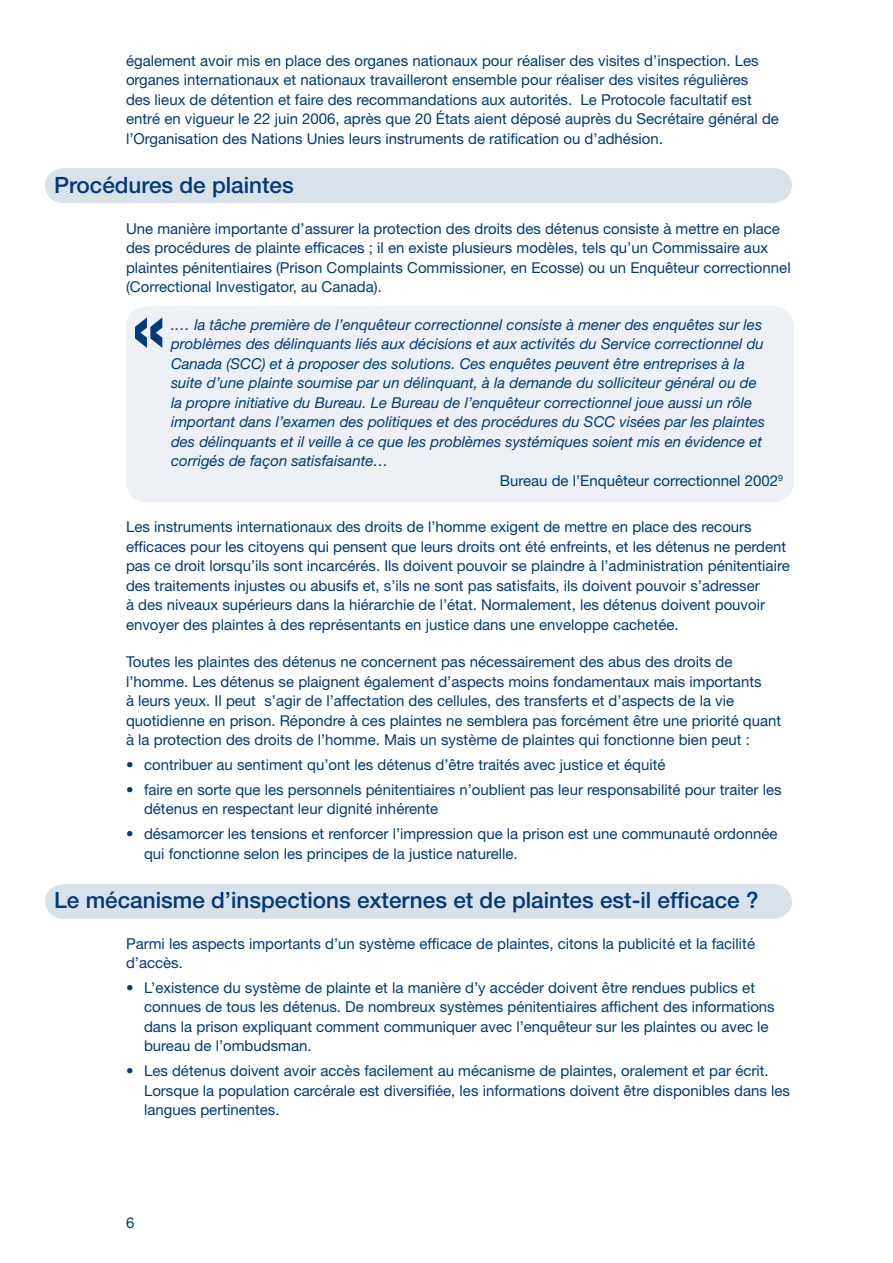
<style>
.page{position:relative;width:893px;height:1263px;background:#fff}
.page>*{position:absolute;margin:0;border:0;box-sizing:border-box;transform-origin:0 0}
.t1{font:500 22.5px "Helvetica Neue";color:#003a78}
.t2{font:15px/19.5px "Helvetica Neue";color:#003a78}
.t3{font:italic 15px "Helvetica Neue";color:#003a78}
</style>
<div class="page">
<div style="left:126px;top:306px;width:668px;height:196px;background:#edf1f6;border-radius:21px"></div>
<div style="left:45px;top:168px;width:747px;height:35px;background:#d9e1eb"></div>
<div style="left:45px;top:884px;width:747px;height:35px;background:#d9e1eb"></div>
<svg style="left:135px;top:317px;width:27px;height:31px"></svg>
<p class="t2" style="left:126px;top:51px;width:634px">également avoir mis en place des organes nationaux pour réaliser des visites d’inspection. Les organes internationaux et nationaux travailleront ensemble pour réaliser des visites régulières des lieux de détention et faire des recommandations aux autorités. Le Protocole facultatif est entré en vigueur le 22</p>
<p class="t2" style="left:126px;top:109px;width:654px;text-indent:149px">juin 2006, après que 20 États aient déposé auprès du Secrétaire général de l’Organisation des Nations Unies leurs instruments de ratification ou d’adhésion.</p>
<h1 class="t1" style="left:54px;top:172px;width:241px">Procédures de plaintes</h1>
<p class="t2" style="left:126px;top:219px;width:666px">Une manière importante d’assurer la protection des droits des détenus consiste à mettre en place des procédures de plainte efficaces ; il en existe plusieurs modèles, tels qu’un Commissaire aux plaintes pénitentiaires (Prison Complaints Commissioner, en Ecosse) ou un Enquêteur correctionnel (Correctional Investigator, au Canada).</p>
<p class="t3" style="left:171px;top:315px;width:593px">.… la tâche première de l’enquêteur correctionnel consiste à mener des enquêtes sur les</p>
<p class="t3" style="left:171px;top:335px;width:594px">problèmes des délinquants liés aux décisions et aux activités du Service correctionnel du</p>
<p class="t3" style="left:171px;top:354px;width:575px">Canada (SCC) et à proposer des solutions. Ces enquêtes peuvent être entreprises à la</p>
<p class="t3" style="left:171px;top:374px;width:587px">suite d’une plainte soumise par un délinquant, à la demande du solliciteur général ou de</p>
<p class="t3" style="left:171px;top:393px;width:583px">la propre initiative du Bureau. Le Bureau de l’enquêteur correctionnel joue aussi un rôle</p>
<p class="t3" style="left:171px;top:413px;width:596px">important dans l’examen des politiques et des procédures du SCC visées par les plaintes</p>
<p class="t3" style="left:171px;top:432px;width:593px">des délinquants et il veille à ce que les problèmes systémiques soient mis en évidence et</p>
<p class="t3" style="left:171px;top:452px;width:219px">corrigés de façon satisfaisante…</p>
<p class="t2" style="left:500px;top:471px;width:285px">Bureau de l’Enquêteur correctionnel 2002<sup>9</sup></p>
<p class="t2" style="left:126px;top:517px;width:665px">Les instruments internationaux des droits de l’homme exigent de mettre en place des recours efficaces pour les citoyens qui pensent que leurs droits ont été enfreints, et les détenus ne perdent pas ce droit lorsqu’ils sont incarcérés. Ils doivent pouvoir se plaindre à l’administration pénitentiaire des traitements injustes ou abusifs et, s’ils ne sont pas satisfaits, ils doivent pouvoir s’adresser<br>à des niveaux supérieurs dans la hiérarchie de l’état. Normalement, les détenus doivent pouvoir envoyer des plaintes à des représentants en justice dans une enveloppe cachetée.</p>
<p class="t2" style="left:126px;top:652px;width:657px">Toutes les plaintes des détenus ne concernent pas nécessairement des abus des droits de l’homme. Les détenus se plaignent également d’aspects moins fondamentaux mais importants<br>à leurs yeux. Il peut s’agir de l’affectation des cellules, des transferts et d’aspects de la vie quotidienne en prison. Répondre à ces plaintes ne semblera pas forcément être une priorité quant à la protection des droits de l’homme. Mais un système de plaintes qui fonctionne bien peut :</p>
<p class="t2" style="left:126px;top:755px;width:541px">• contribuer au sentiment qu’ont les détenus d’être traités avec justice et équité</p>
<p class="t2" style="left:144px;top:780px;width:639px;text-indent:-18px">• faire en sorte que les personnels pénitentiaires n’oublient pas leur responsabilité pour traiter les détenus en respectant leur dignité inhérente</p>
<p class="t2" style="left:144px;top:824px;width:635px;text-indent:-18px">• désamorcer les tensions et renforcer l’impression que la prison est une communauté ordonnée qui fonctionne selon les principes de la justice naturelle.</p>
<h1 class="t1" style="left:54px;top:887px;width:706px">Le mécanisme d’inspections externes et de plaintes est-il efficace ?</h1>
<p class="t2" style="left:126px;top:933px;width:631px">Parmi les aspects importants d’un système efficace de plaintes, citons la publicité et la facilité d’accès.</p>
<p class="t2" style="left:144px;top:978px;width:632px;text-indent:-18px">• L’existence du système de plainte et la manière d’y accéder doivent être rendues publics et connues de tous les détenus. De nombreux systèmes pénitentiaires affichent des informations dans la prison expliquant comment communiquer avec l’enquêteur sur les plaintes ou avec le bureau de l’ombudsman.</p>
<p class="t2" style="left:144px;top:1061px;width:647px;text-indent:-18px">• Les détenus doivent avoir accès facilement au mécanisme de plaintes, oralement et par écrit.<br>Lorsque la population carcérale est diversifiée, les informations doivent être disponibles dans les langues pertinentes.</p>
</div>
